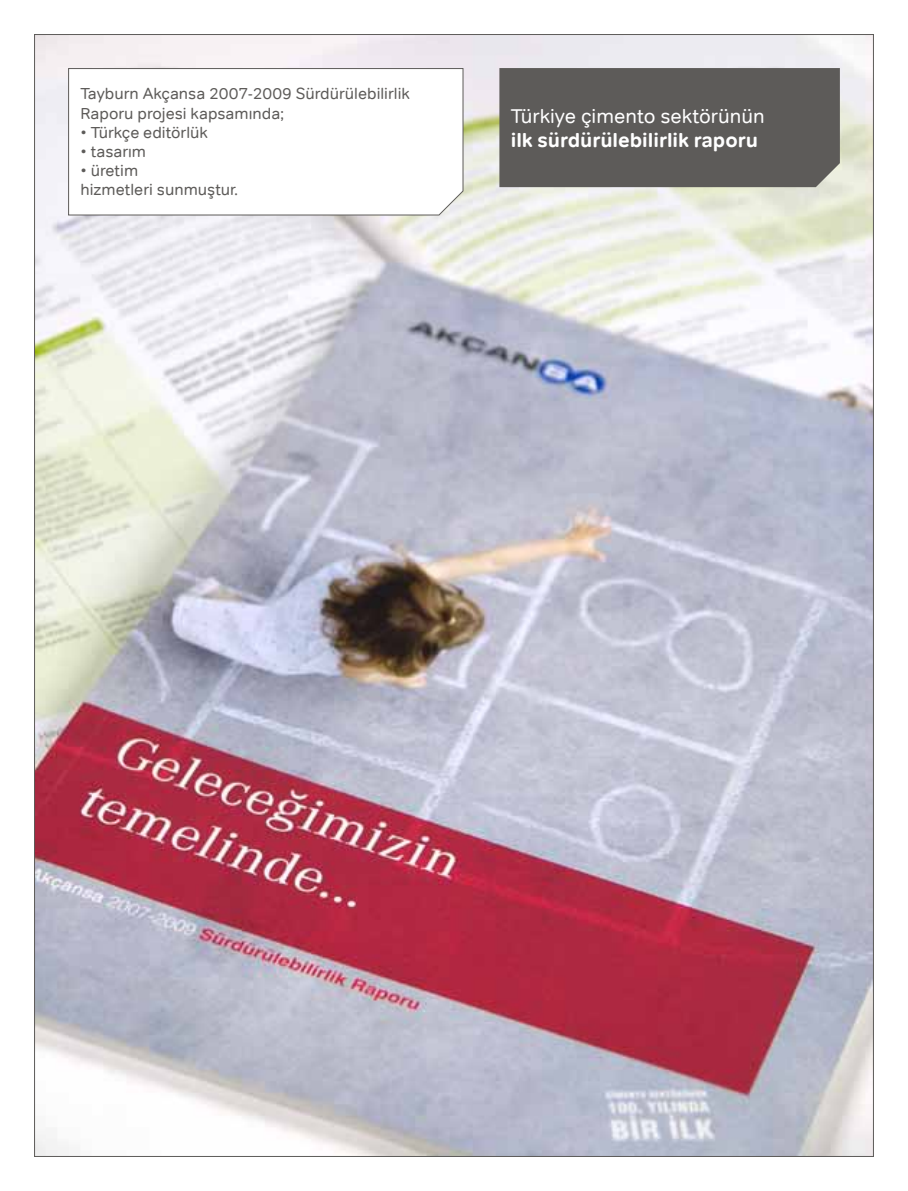
<style>
.page{position:relative;width:908px;height:1191px;background:#fff}
.page>*{position:absolute;margin:0;border:0;box-sizing:border-box;transform-origin:0 0}
.t1{font:700 20px "Tondo";color:#fff}
.t2{font:20px "Tondo";color:#fff}
.t3{font:16px/19.2px "Tondo";color:#5d5b59}
</style>
<div class="page">
<img style="left:36px;top:36px;width:835px;height:1119px">
<svg style="left:68px;top:68px;width:396px;height:148px"></svg>
<div style="left:499px;top:68px;width:340px;height:119px;background:#5d5b59"></div>
<p class="t3" style="left:80px;top:84px;width:331px">Tayburn Akçansa 2007-2009 Sürdürülebilirlik<br>Raporu projesi kapsamında;</p>
<p class="t3" style="left:80px;top:123px;width:129px">• Türkçe editörlük</p>
<p class="t3" style="left:80px;top:142px;width:67px">• tasarım</p>
<p class="t3" style="left:80px;top:161px;width:159px">• üretim<br>hizmetleri sunmuştur.</p>
<p class="t2" style="left:510px;top:104px;width:255px">Türkiye çimento sektörünün</p>
<p class="t1" style="left:510px;top:127px;width:248px">ilk sürdürülebilirlik raporu</p>
</div>
